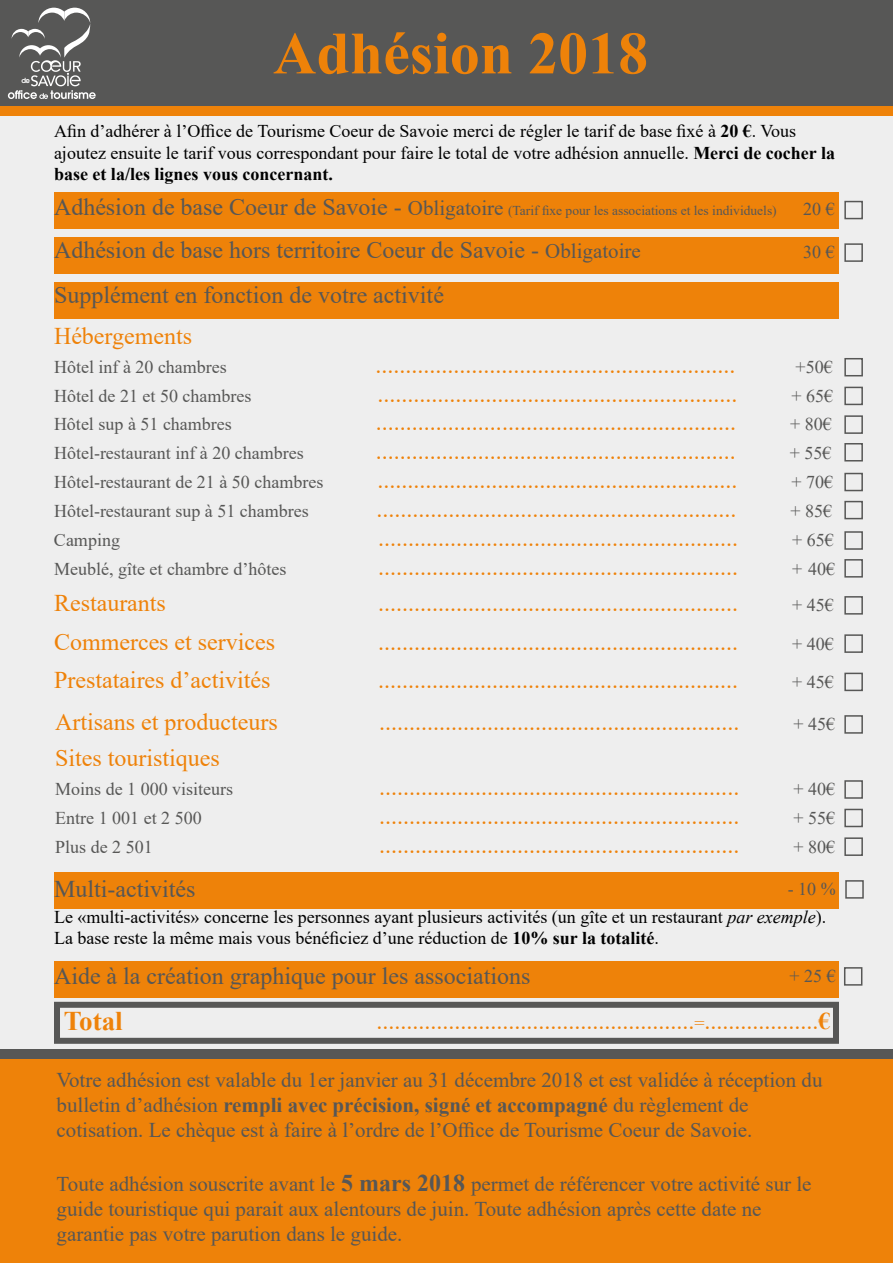
<style>
.page{position:relative;width:893px;height:1263px;background:#fff}
.page>*{position:absolute;margin:0;border:0;box-sizing:border-box;transform-origin:0 0}
.t1{font:700 60px "Times New Roman";color:#ee8209}
.t2{font:700 27px "Times New Roman";color:#ee8209}
.t3{font:24px "Times New Roman";color:#ee8209}
.t4{font:24px "Times New Roman";color:#575756}
.t5{font:21px/25.2px "Times New Roman";color:#575756}
.t6{font:18px/21.6px "Times New Roman";color:#000}
.t7{font:18px "Times New Roman";color:#575756}
.t8{font:13.5px "Times New Roman";color:#575756}
.t9{font:600 7.05px "Avant Garde";color:#fff}
.s1{font-weight:700}
.s2{font-size:24px}
.s3{font-size:21px}
.s4{font-style:italic}
.s5{font-size:18px}
.s6{font-weight:700;font-size:24px}
</style>
<div class="page">
<div style="left:0;top:108px;width:893px;height:952px;background:#eee"></div>
<div style="left:54px;top:961px;width:785px;height:36px;background:#ee8209"></div>
<div style="left:0;top:0;width:893px;height:109px;background:#575756"></div>
<div style="left:54px;top:873px;width:785px;height:36px;background:#ee8209"></div>
<div style="left:54px;top:237px;width:785px;height:36px;background:#ee8209"></div>
<div style="left:54px;top:192px;width:785px;height:36px;background:#ee8209"></div>
<div style="left:54px;top:283px;width:785px;height:36px;background:#ee8209"></div>
<div style="left:0;top:1050px;width:893px;height:213px;background:#ee8209"></div>
<div style="left:0;top:106px;width:893px;height:10px;background:#ee8209"></div>
<div style="left:0;top:1049px;width:893px;height:10px;background:#575756"></div>
<svg style="left:8px;top:8px;width:88px;height:91px"></svg>
<div style="left:54px;top:1002px;width:785px;height:42px;border:6px solid #575756"></div>
<div style="left:844px;top:201px;width:19px;height:18px;border:2px solid #575756"></div>
<div style="left:844px;top:243px;width:19px;height:19px;border:2px solid #575756"></div>
<div style="left:844px;top:358px;width:19px;height:18px;border:2px solid #575756"></div>
<div style="left:844px;top:387px;width:19px;height:18px;border:2px solid #575756"></div>
<div style="left:844px;top:415px;width:19px;height:19px;border:2px solid #575756"></div>
<div style="left:844px;top:443px;width:19px;height:18px;border:2px solid #575756"></div>
<div style="left:844px;top:473px;width:19px;height:18px;border:2px solid #575756"></div>
<div style="left:844px;top:501px;width:19px;height:18px;border:2px solid #575756"></div>
<div style="left:844px;top:531px;width:19px;height:19px;border:2px solid #575756"></div>
<div style="left:844px;top:559px;width:19px;height:19px;border:2px solid #575756"></div>
<div style="left:844px;top:596px;width:19px;height:19px;border:2px solid #575756"></div>
<div style="left:844px;top:634px;width:19px;height:19px;border:2px solid #575756"></div>
<div style="left:844px;top:673px;width:19px;height:18px;border:2px solid #575756"></div>
<div style="left:844px;top:715px;width:19px;height:19px;border:2px solid #575756"></div>
<div style="left:844px;top:780px;width:19px;height:19px;border:2px solid #575756"></div>
<div style="left:844px;top:809px;width:19px;height:18px;border:2px solid #575756"></div>
<div style="left:844px;top:837px;width:19px;height:19px;border:2px solid #575756"></div>
<div style="left:844px;top:967px;width:18px;height:19px;border:2px solid #575756"></div>
<div style="left:845px;top:880px;width:19px;height:19px;border:2px solid #575756"></div>
<p class="t9" style="left:21px;top:76px;width:10px">de</p>
<h1 class="t1" style="left:273px;top:10px;width:377px">Adhésion 2018</h1>
<p class="t6" style="left:54px;top:120px;width:783px">Afin d’adhérer à l’Office de Tourisme Coeur de Savoie merci de régler le tarif de base fixé à <span class="s1">20 €</span>. Vous ajoutez ensuite le tarif vous correspondant pour faire le total de votre adhésion annuelle. <span class="s1">Merci de cocher la base et la/les lignes vous concernant.</span></p>
<p class="t7" style="left:803px;top:196px;width:33px">20 €</p>
<p class="t7" style="left:803px;top:240px;width:33px">30 €</p>
<p class="t8" style="left:54px;top:201px;width:724px"><span class="s2">Adhésion de base Coeur de Savoie -</span> <span class="s3">Obligatoire</span> (Tarif fixe pour les associations et les individuels)</p>
<p class="t4" style="left:54px;top:233px;width:588px">Adhésion de base hors territoire Coeur de Savoie - <span class="s3">Obligatoire</span></p>
<p class="t4" style="left:54px;top:278px;width:391px">Supplément en fonction de votre activité</p>
<p class="t3" style="left:54px;top:319px;width:140px">Hébergements</p>
<p class="t7" style="left:54px;top:354px;width:174px">Hôtel inf à 20 chambres</p>
<p class="t3" style="left:375px;top:348px;width:362px">............................................................</p>
<p class="t7" style="left:795px;top:354px;width:39px">+50€</p>
<p class="t7" style="left:54px;top:383px;width:199px">Hôtel de 21 et 50 chambres</p>
<p class="t3" style="left:377px;top:377px;width:361px">............................................................</p>
<p class="t7" style="left:791px;top:383px;width:43px">+ 65€</p>
<p class="t7" style="left:54px;top:412px;width:179px">Hôtel sup à 51 chambres</p>
<p class="t3" style="left:376px;top:405px;width:361px">............................................................</p>
<p class="t7" style="left:790px;top:412px;width:43px">+ 80€</p>
<p class="t7" style="left:54px;top:441px;width:251px">Hôtel-restaurant inf à 20 chambres</p>
<p class="t3" style="left:376px;top:434px;width:362px">............................................................</p>
<p class="t7" style="left:790px;top:441px;width:43px">+ 55€</p>
<p class="t7" style="left:54px;top:469px;width:271px">Hôtel-restaurant de 21 à 50 chambres</p>
<p class="t3" style="left:377px;top:463px;width:361px">............................................................</p>
<p class="t7" style="left:791px;top:469px;width:43px">+ 70€</p>
<p class="t7" style="left:54px;top:498px;width:256px">Hôtel-restaurant sup à 51 chambres</p>
<p class="t3" style="left:376px;top:492px;width:361px">............................................................</p>
<p class="t7" style="left:790px;top:498px;width:43px">+ 85€</p>
<p class="t7" style="left:54px;top:527px;width:68px">Camping</p>
<p class="t3" style="left:378px;top:521px;width:361px">............................................................</p>
<p class="t7" style="left:792px;top:527px;width:43px">+ 65€</p>
<p class="t7" style="left:54px;top:556px;width:234px">Meublé, gîte et chambre d’hôtes</p>
<p class="t3" style="left:378px;top:549px;width:361px">............................................................</p>
<p class="t7" style="left:792px;top:556px;width:45px">+ 40€</p>
<p class="t3" style="left:54px;top:586px;width:113px">Restaurants</p>
<p class="t3" style="left:378px;top:586px;width:361px">............................................................</p>
<p class="t7" style="left:792px;top:592px;width:43px">+ 45€</p>
<p class="t3" style="left:54px;top:625px;width:223px">Commerces et services</p>
<p class="t3" style="left:378px;top:625px;width:361px">............................................................</p>
<p class="t7" style="left:792px;top:631px;width:43px">+ 40€</p>
<p class="t3" style="left:54px;top:663px;width:218px">Prestataires d’activités</p>
<p class="t3" style="left:378px;top:663px;width:361px">............................................................</p>
<p class="t7" style="left:792px;top:669px;width:43px">+ 45€</p>
<p class="t3" style="left:55px;top:705px;width:224px">Artisans et producteurs</p>
<p class="t3" style="left:379px;top:705px;width:361px">............................................................</p>
<p class="t7" style="left:793px;top:711px;width:43px">+ 45€</p>
<p class="t3" style="left:55px;top:741px;width:166px">Sites touristiques</p>
<p class="t7" style="left:55px;top:776px;width:180px">Moins de 1 000 visiteurs</p>
<p class="t3" style="left:379px;top:770px;width:361px">............................................................</p>
<p class="t7" style="left:793px;top:776px;width:43px">+ 40€</p>
<p class="t7" style="left:55px;top:805px;width:148px">Entre 1 001 et 2 500</p>
<p class="t3" style="left:379px;top:799px;width:361px">............................................................</p>
<p class="t7" style="left:793px;top:805px;width:43px">+ 55€</p>
<p class="t7" style="left:55px;top:834px;width:99px">Plus de 2 501</p>
<p class="t3" style="left:379px;top:827px;width:361px">............................................................</p>
<p class="t7" style="left:793px;top:834px;width:43px">+ 80€</p>
<p class="t4" style="left:54px;top:872px;width:143px">Multi-activités</p>
<p class="t7" style="left:788px;top:876px;width:49px">- 10 %</p>
<p class="t6" style="left:54px;top:905px;width:774px">Le «multi-activités» concerne les personnes ayant plusieurs activités (un gîte et un restaurant <span class="s4">par exemple</span>).<br>La base reste la même mais vous bénéficiez d’une réduction de <span class="s1">10% sur la totalité</span>.</p>
<p class="t4" style="left:54px;top:959px;width:478px">Aide à la création graphique pour les associations</p>
<p class="t7" style="left:790px;top:963px;width:48px">+ 25 €</p>
<p class="t2" style="left:64px;top:1001px;width:61px">Total</p>
<p class="t3" style="left:376px;top:1004px;width:456px">.....................................................<span class="s5">=</span>...................<span class="s1">€</span></p>
<p class="t5" style="left:57px;top:1066px;width:767px">Votre adhésion est valable du 1er janvier au 31 décembre 2018 et est validée à réception du bulletin d’adhésion <span class="s1">rempli avec précision, signé et accompagné</span> du règlement de cotisation. Le chèque est à faire à l’ordre de l’Office de Tourisme Coeur de Savoie.</p>
<p class="t5" style="left:57px;top:1171px;width:756px">Toute adhésion souscrite avant le <span class="s6">5 mars 2018</span> permet de référencer votre activité sur le guide touristique qui parait aux alentours de juin. Toute adhésion après cette date ne garantie pas votre parution dans le guide.</p>
</div>
